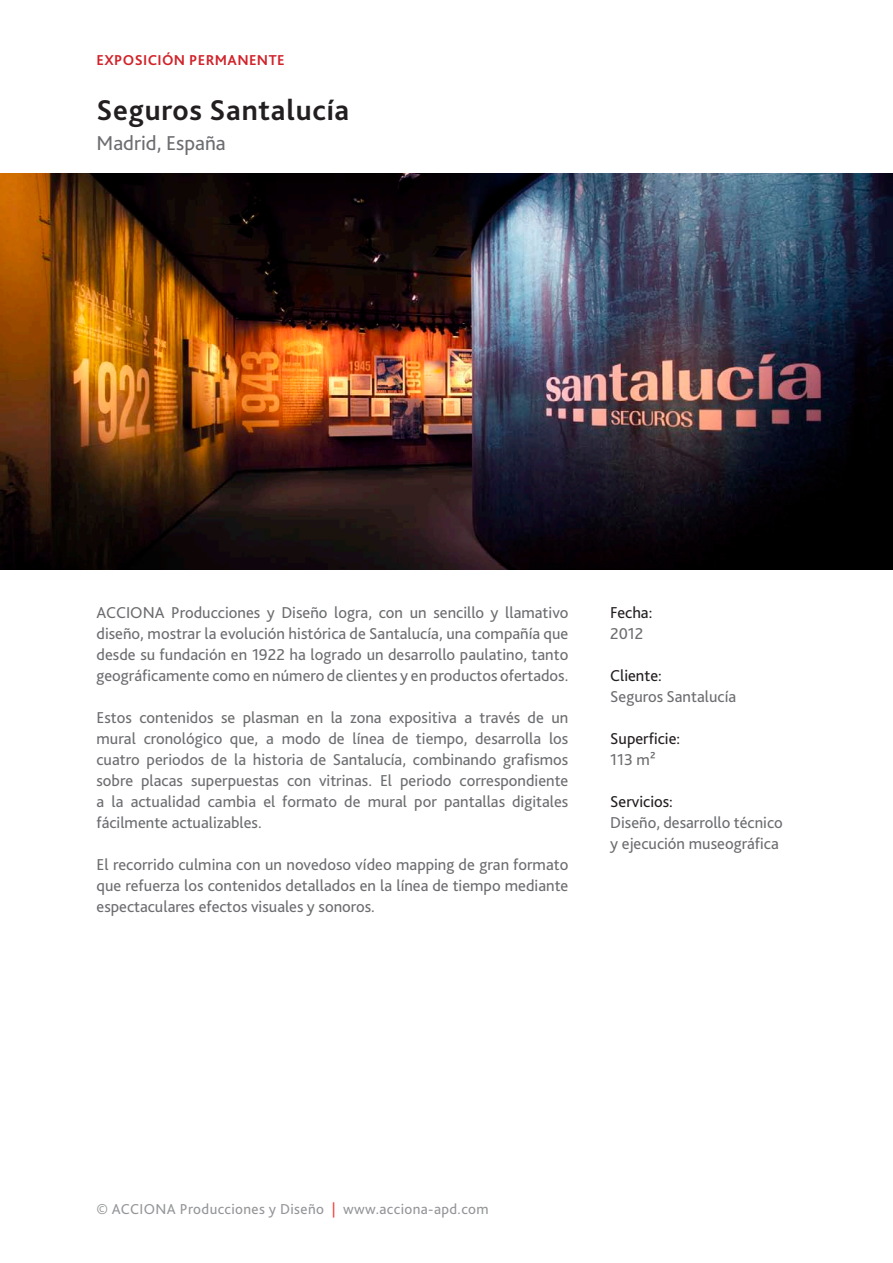
<style>
.page{position:relative;width:893px;height:1263px;background:#fff}
.page>*{position:absolute;margin:0;border:0;box-sizing:border-box;transform-origin:0 0}
.t1{font:700 30px "Bliss 2";letter-spacing:.025em;color:#231f20}
.t2{font:21px "Bliss 2";color:#6c6d70}
.t3{font:16.5px/21px "Bliss 2";color:#6c6d70;text-align:justify}
.t4{font:16.5px "Bliss 2";color:#231f20}
.t5{font:15px "Bliss 2";letter-spacing:.025em;color:#939598}
.t6{font:700 15px "Bliss 2";letter-spacing:.025em;color:#d1232a}
.s1{color:#ee3f34}
</style>
<div class="page">
<img style="left:0;top:173px;width:893px;height:396px">
<p class="t6" style="left:97px;top:51px;width:190px">EXPOSICIÓN PERMANENTE</p>
<h1 class="t1" style="left:97px;top:91px;width:254px">Seguros Santalucía</h1>
<p class="t2" style="left:97px;top:130px;width:131px">Madrid, España</p>
<p class="t3" style="left:97px;top:602px;width:473px">ACCIONA Producciones y Diseño logra, con un sencillo y llamativo diseño, mostrar la evolución histórica de Santalucía, una compañía que desde su fundación en 1922 ha logrado un desarrollo paulatino, tanto geográficamente como en número de clientes y en productos ofertados.</p>
<p class="t3" style="left:97px;top:707px;width:473px">Estos contenidos se plasman en la zona expositiva a través de un mural cronológico que, a modo de línea de tiempo, desarrolla los cuatro periodos de la historia de Santalucía, combinando grafismos sobre placas superpuestas con vitrinas. El periodo correspondiente a la actualidad cambia el formato de mural por pantallas digitales fácilmente actualizables.</p>
<p class="t3" style="left:97px;top:854px;width:473px">El recorrido culmina con un novedoso vídeo mapping de gran formato que refuerza los contenidos detallados en la línea de tiempo mediante espectaculares efectos visuales y sonoros.</p>
<p class="t4" style="left:610px;top:602px;width:44px">Fecha:</p>
<p class="t3" style="left:610px;top:623px;width:35px">2012</p>
<p class="t4" style="left:610px;top:665px;width:53px">Cliente:</p>
<p class="t3" style="left:610px;top:686px;width:128px">Seguros Santalucía</p>
<p class="t4" style="left:610px;top:728px;width:71px">Superficie:</p>
<p class="t3" style="left:610px;top:749px;width:47px">113 m²</p>
<p class="t4" style="left:610px;top:791px;width:64px">Servicios:</p>
<p class="t3" style="left:610px;top:812px;width:174px">Diseño, desarrollo técnico y ejecución museográfica</p>
<p class="t5" style="left:97px;top:1199px;width:394px">© ACCIONA Producciones y Diseño <span class="s1">|</span> www.acciona-apd.com</p>
</div>
